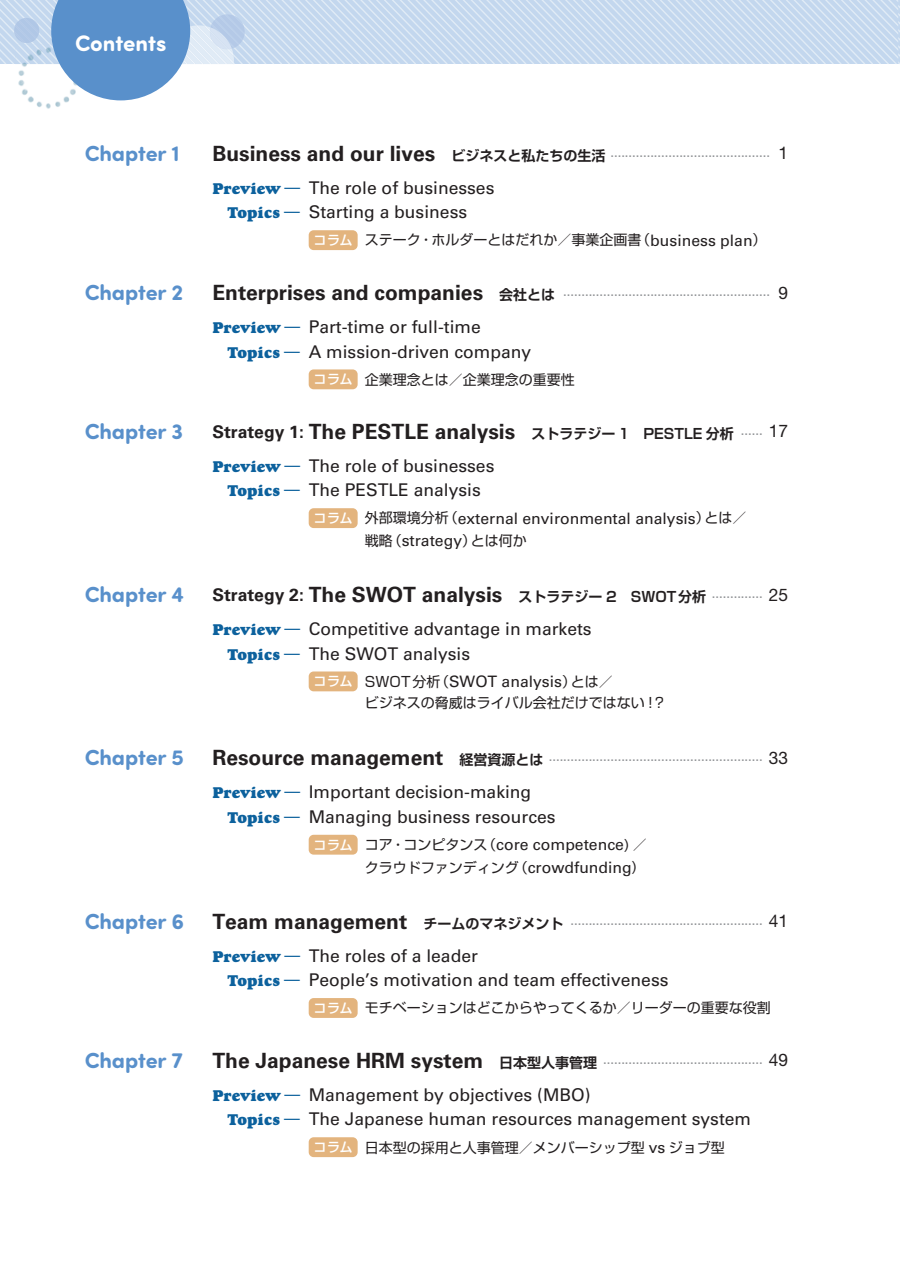
<style>
.page{position:relative;width:900px;height:1263px;background:#fff}
.page>*{position:absolute;margin:0;border:0;box-sizing:border-box;transform-origin:0 0}
.t1{font:700 22.4px "Sofia Pro Soft";color:#fff}
.t2{font:700 21.88px "Sofia Pro Soft";color:#5990cb}
.t3{font:700 21px "Univers";color:#231f20}
.t4{font:17.5px/24.5px "Univers";color:#231f20}
.t5{font:15.75px "Univers";color:#231f20}
.t6{font:14px "Shin Go Pro";color:#939598}
.t7{font:14px "Shin Go Pro";color:#231f20}
.s1{font-family:"Univers";font-weight:700;font-size:21px;color:#231f20}
.s2{font-family:"Shin Go Pro De";font-weight:700;color:#231f20}
.s3{font-family:"Helvetica Neue";font-size:17.32px;color:#231f20}
.s4{font-family:"Goudy Heavyface";font-size:15.75px;color:#0c619d}
.s5{font-family:"Shin Go Pro";font-weight:500;font-size:15.75px;color:#0c619d}
.s6{font-weight:500;font-size:13.12px;color:#fff}
.s7{font-family:"Univers";font-size:15.75px}
.s8{font-size:17.5px}
.s9{font-family:"Shin Go Pro De";font-size:14px}
.s10{font-family:"Helvetica Neue";font-weight:400;font-size:17.32px}
.s11{font-family:"Shin Go Pro";font-weight:500;font-size:13.12px;color:#fff}
.s12{font-family:"Shin Go Pro";font-size:14px}
</style>
<div class="page">
<div style="left:309px;top:230px;width:49px;height:20px;background:#e3b47e;border-radius:5px"></div>
<div style="left:309px;top:369px;width:49px;height:20px;background:#e3b47e;border-radius:5px"></div>
<div style="left:309px;top:508px;width:49px;height:20px;background:#e3b47e;border-radius:5px"></div>
<div style="left:309px;top:671px;width:49px;height:20px;background:#e3b47e;border-radius:5px"></div>
<div style="left:309px;top:834px;width:49px;height:20px;background:#e3b47e;border-radius:5px"></div>
<div style="left:309px;top:998px;width:49px;height:19px;background:#e3b47e;border-radius:5px"></div>
<div style="left:309px;top:1137px;width:49px;height:19px;background:#e3b47e;border-radius:5px"></div>
<img style="left:28px;top:100px;width:41px;height:9px">
<svg style="left:0;top:0;width:900px;height:100px"></svg>
<p class="t1" style="left:75px;top:27px;width:93px">Contents</p>
<p class="t2" style="left:85px;top:137px;width:96px">Chapter 1</p>
<p class="t6" style="left:212px;top:140px;width:577px"><span class="s1">Business and our lives</span> <span class="s2">ビジネスと私たちの生活</span> ............................................ <span class="s3">1</span></p>
<p class="t4" style="left:228px;top:175px;width:268px;text-indent:-15px"><span class="s4">Preview</span> <span class="s5">̶</span> The role of businesses<br><span class="s4">Topics</span> <span class="s5">̶</span> Starting a business</p>
<p class="t7" style="left:314px;top:229px;width:455px"><span class="s6">コラム</span> ステーク・ホルダーとはだれか／事業企画書（<span class="s7">business plan</span>）</p>
<p class="t2" style="left:85px;top:276px;width:100px">Chapter 2</p>
<p class="t6" style="left:212px;top:279px;width:577px"><span class="s1">Enterprises and companies</span> <span class="s2">会社とは</span> ......................................................... <span class="s3">9</span></p>
<p class="t4" style="left:228px;top:314px;width:305px;text-indent:-15px"><span class="s4">Preview</span> <span class="s5">̶</span> Part-time or full-time<br><span class="s4">Topics</span> <span class="s5">̶</span> A mission-driven company</p>
<p class="t7" style="left:314px;top:368px;width:263px"><span class="s6">コラム</span> 企業理念とは／企業理念の重要性</p>
<p class="t2" style="left:85px;top:415px;width:100px">Chapter 3</p>
<p class="t3" style="left:212px;top:419px;width:577px"><span class="s8">Strategy 1:</span> The PESTLE analysis <span class="s9">ストラテジー 1　PESTLE 分析</span> <sup>......</sup> <span class="s10">17</span></p>
<p class="t4" style="left:212px;top:453px;width:283px;text-align:center"><span class="s4">Preview</span> <span class="s5">̶</span> The role of businesses<br><span class="s4">Topics</span> <span class="s5">̶</span> The PESTLE analysis</p>
<p class="t5" style="left:314px;top:509px;width:434px"><span class="s11">コラム</span> <span class="s12">外部環境分析（</span>external environmental analysis<span class="s12">）とは／</span></p>
<p class="t7" style="left:365px;top:529px;width:163px">戦略（<span class="s7">strategy</span>）とは何か</p>
<p class="t2" style="left:85px;top:578px;width:101px">Chapter 4</p>
<p class="t3" style="left:212px;top:582px;width:577px"><span class="s8">Strategy 2:</span> The SWOT analysis <span class="s9">ストラテジー 2　SWOT分析</span> <sup>..............</sup> <span class="s10">25</span></p>
<p class="t4" style="left:228px;top:616px;width:366px;text-indent:-15px"><span class="s4">Preview</span> <span class="s5">̶</span> Competitive advantage in markets<br><span class="s4">Topics</span> <span class="s5">̶</span> The SWOT analysis</p>
<p class="t5" style="left:314px;top:672px;width:301px"><span class="s11">コラム</span> <span class="s12">SWOT分析（</span>SWOT analysis<span class="s12">）とは／</span></p>
<p class="t7" style="left:365px;top:691px;width:303px">ビジネスの脅威はライバル会社だけではない！？</p>
<p class="t2" style="left:85px;top:741px;width:101px">Chapter 5</p>
<p class="t6" style="left:212px;top:744px;width:577px"><span class="s1">Resource management</span> <span class="s2">経営資源とは</span> ........................................................... <span class="s3">33</span></p>
<p class="t4" style="left:228px;top:780px;width:330px;text-indent:-15px"><span class="s4">Preview</span> <span class="s5">̶</span> Important decision-making<br><span class="s4">Topics</span> <span class="s5">̶</span> Managing business resources</p>
<p class="t5" style="left:314px;top:835px;width:335px"><span class="s11">コラム</span> <span class="s12">コア・コンピタンス（</span>core competence<span class="s12">) ／</span></p>
<p class="t7" style="left:365px;top:855px;width:274px">クラウドファンディング（<span class="s7">crowdfunding</span>)</p>
<p class="t2" style="left:85px;top:904px;width:101px">Chapter 6</p>
<p class="t6" style="left:212px;top:907px;width:577px"><span class="s1">Team management</span> <span class="s2">チームのマネジメント</span> ..................................................... <span class="s3">41</span></p>
<p class="t4" style="left:228px;top:943px;width:442px;text-indent:-15px"><span class="s4">Preview</span> <span class="s5">̶</span> The roles of a leader<br><span class="s4">Topics</span> <span class="s5">̶</span> People’s motivation and team effectiveness</p>
<p class="t7" style="left:314px;top:996px;width:459px"><span class="s6">コラム</span> モチベーションはどこからやってくるか／リーダーの重要な役割</p>
<p class="t2" style="left:85px;top:1044px;width:100px">Chapter 7</p>
<p class="t6" style="left:212px;top:1046px;width:577px"><span class="s1">The Japanese HRM system</span> <span class="s2">日本型人事管理</span> ............................................ <span class="s3">49</span></p>
<p class="t4" style="left:228px;top:1082px;width:525px;text-indent:-15px"><span class="s4">Preview</span> <span class="s5">̶</span> Management by objectives (MBO)<br><span class="s4">Topics</span> <span class="s5">̶</span> The Japanese human resources management system</p>
<p class="t7" style="left:314px;top:1135px;width:413px"><span class="s6">コラム</span> 日本型の採用と人事管理／メンバーシップ型 <span class="s7">vs</span> ジョブ型</p>
</div>
